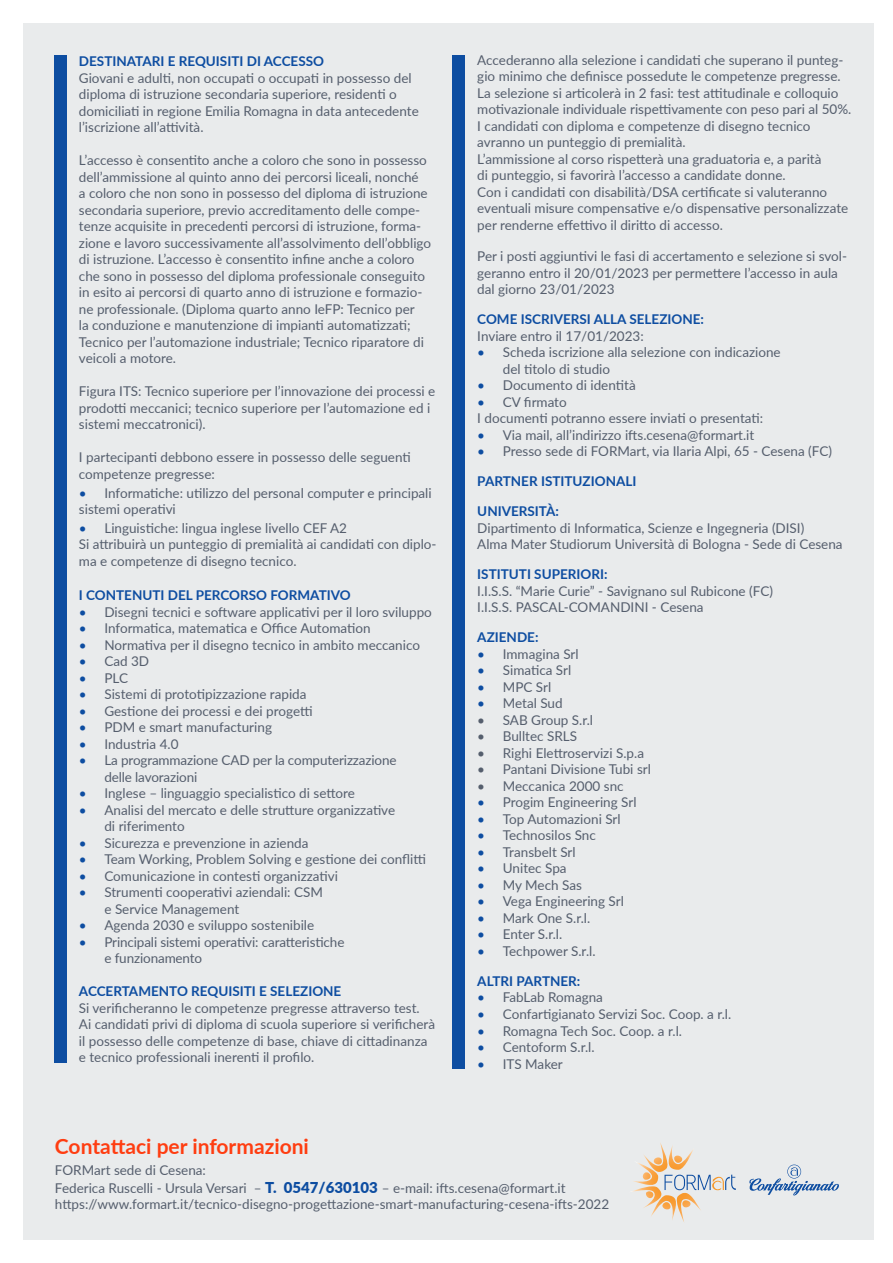
<style>
.page{position:relative;width:893px;height:1263px;background:#fff}
.page>*{position:absolute;margin:0;border:0;box-sizing:border-box;transform-origin:0 0}
.t1{font:700 21px "Lato";color:#ff3d11}
.t2{font:13.5px/16.5px "Lato";color:#555e6d}
.t3{font:700 13.5px "Lato";color:#0d4da1}
.s1{color:#0d4da1}
.s2{font-weight:900;font-size:15px;color:#0d4da1}
</style>
<div class="page">
<div style="left:23px;top:23px;width:851px;height:1216px;background:#e9ebec"></div>
<div style="left:54px;top:55px;width:13px;height:1008px;background:#0d4da1"></div>
<div style="left:452px;top:55px;width:13px;height:1013px;background:#0d4da1"></div>
<svg style="left:749px;top:1164px;width:90px;height:31px"></svg>
<svg style="left:632px;top:1143px;width:104px;height:79px"></svg>
<p class="t3" style="left:79px;top:52px;width:247px">DESTINATARI E REQUISITI DI ACCESSO</p>
<p class="t2" style="left:79px;top:69px;width:341px">Giovani e adulti, non occupati o occupati in possesso del diploma di istruzione secondaria superiore, residenti o domiciliati in regione Emilia Romagna in data antecedente l’iscrizione all’attività.</p>
<p class="t2" style="left:79px;top:152px;width:354px">L’accesso è consentito anche a coloro che sono in possesso dell’ammissione al quinto anno dei percorsi liceali, nonché<br>a coloro che non sono in possesso del diploma di istruzione secondaria superiore, previo accreditamento delle compe&shy;tenze acquisite in precedenti percorsi di istruzione, forma&shy;zione e lavoro successivamente all’assolvimento dell’obbligo di istruzione. L’accesso è consentito infine anche a coloro che sono in possesso del diploma professionale conseguito in esito ai percorsi di quarto anno di istruzione e formazio&shy;ne professionale. (Diploma quarto anno IeFP: Tecnico per<br>la conduzione e manutenzione di impianti automatizzati; Tecnico per l’automazione industriale; Tecnico riparatore di veicoli a motore.</p>
<p class="t2" style="left:79px;top:383px;width:358px">Figura ITS: Tecnico superiore per l’innovazione dei processi e prodotti meccanici; tecnico superiore per l’automazione ed i sistemi meccatronici).</p>
<p class="t2" style="left:79px;top:449px;width:333px">I partecipanti debbono essere in possesso delle seguenti competenze pregresse:</p>
<p class="t2" style="left:79px;top:484px;width:354px"><span class="s1">•</span> Informatiche: utilizzo del personal computer e principali sistemi operativi</p>
<p class="t2" style="left:79px;top:519px;width:270px"><span class="s1">•</span> Linguistiche: lingua inglese livello CEF A2</p>
<p class="t2" style="left:79px;top:536px;width:359px">Si attribuirà un punteggio di premialità ai candidati con diplo&shy;ma e competenze di disegno tecnico.</p>
<p class="t3" style="left:79px;top:586px;width:273px">I CONTENUTI DEL PERCORSO FORMATIVO</p>
<p class="t2" style="left:79px;top:603px;width:355px"><span class="s1">•</span> Disegni tecnici e software applicativi per il loro sviluppo</p>
<p class="t2" style="left:79px;top:620px;width:293px"><span class="s1">•</span> Informatica, matematica e Office Automation</p>
<p class="t2" style="left:79px;top:636px;width:343px"><span class="s1">•</span> Normativa per il disegno tecnico in ambito meccanico</p>
<p class="t2" style="left:79px;top:653px;width:72px"><span class="s1">•</span> Cad 3D</p>
<p class="t2" style="left:79px;top:669px;width:51px"><span class="s1">•</span> PLC</p>
<p class="t2" style="left:79px;top:686px;width:229px"><span class="s1">•</span> Sistemi di prototipizzazione rapida</p>
<p class="t2" style="left:79px;top:702px;width:235px"><span class="s1">•</span> Gestione dei processi e dei progetti</p>
<p class="t2" style="left:79px;top:719px;width:195px"><span class="s1">•</span> PDM e smart manufacturing</p>
<p class="t2" style="left:79px;top:735px;width:101px"><span class="s1">•</span> Industria 4.0</p>
<p class="t2" style="left:79px;top:752px;width:319px"><span class="s1">•</span> La programmazione CAD per la computerizzazione</p>
<p class="t2" style="left:104px;top:768px;width:94px">delle lavorazioni</p>
<p class="t2" style="left:79px;top:785px;width:278px"><span class="s1">•</span> Inglese – linguaggio specialistico di settore</p>
<p class="t2" style="left:79px;top:801px;width:318px"><span class="s1">•</span> Analisi del mercato e delle strutture organizzative</p>
<p class="t2" style="left:104px;top:818px;width:82px">di riferimento</p>
<p class="t2" style="left:79px;top:834px;width:231px"><span class="s1">•</span> Sicurezza e prevenzione in azienda</p>
<p class="t2" style="left:79px;top:851px;width:349px"><span class="s1">•</span> Team Working, Problem Solving e gestione dei conflitti</p>
<p class="t2" style="left:79px;top:867px;width:261px"><span class="s1">•</span> Comunicazione in contesti organizzativi</p>
<p class="t2" style="left:79px;top:884px;width:246px"><span class="s1">•</span> Strumenti cooperativi aziendali: CSM</p>
<p class="t2" style="left:104px;top:900px;width:136px">e Service Management</p>
<p class="t2" style="left:79px;top:917px;width:237px"><span class="s1">•</span> Agenda 2030 e sviluppo sostenibile</p>
<p class="t2" style="left:79px;top:933px;width:267px"><span class="s1">•</span> Principali sistemi operativi: caratteristiche</p>
<p class="t2" style="left:104px;top:950px;width:99px">e funzionamento</p>
<p class="t3" style="left:79px;top:982px;width:264px">ACCERTAMENTO REQUISITI E SELEZIONE</p>
<p class="t2" style="left:79px;top:999px;width:342px">Si verificheranno le competenze pregresse attraverso test.</p>
<p class="t2" style="left:79px;top:1016px;width:358px">Ai candidati privi di diploma di scuola superiore si verificherà</p>
<p class="t2" style="left:79px;top:1032px;width:350px">il possesso delle competenze di base, chiave di cittadinanza</p>
<p class="t2" style="left:79px;top:1049px;width:237px">e tecnico professionali inerenti il profilo.</p>
<p class="t2" style="left:477px;top:51px;width:368px">Accederanno alla selezione i candidati che superano il punteg&shy;gio minimo che definisce possedute le competenze pregresse.</p>
<p class="t2" style="left:477px;top:84px;width:376px">La selezione si articolerà in 2 fasi: test attitudinale e colloquio motivazionale individuale rispettivamente con peso pari al 50%.</p>
<p class="t2" style="left:477px;top:117px;width:335px">I candidati con diploma e competenze di disegno tecnico</p>
<p class="t2" style="left:477px;top:134px;width:210px">avranno un punteggio di premialità.</p>
<p class="t2" style="left:477px;top:150px;width:346px">L’ammissione al corso rispetterà una graduatoria e, a parità</p>
<p class="t2" style="left:477px;top:167px;width:310px">di punteggio, si favorirà l’accesso a candidate donne.</p>
<p class="t2" style="left:477px;top:183px;width:372px">Con i candidati con disabilità/DSA certificate si valuteranno eventuali misure compensative e/o dispensative personalizzate</p>
<p class="t2" style="left:477px;top:216px;width:247px">per renderne effettivo il diritto di accesso.</p>
<p class="t2" style="left:477px;top:248px;width:371px">Per i posti aggiuntivi le fasi di accertamento e selezione si svol&shy;geranno entro il 20/01/2023 per permettere l’accesso in aula dal giorno 23/01/2023</p>
<p class="t3" style="left:477px;top:310px;width:228px">COME ISCRIVERSI ALLA SELEZIONE:</p>
<p class="t2" style="left:477px;top:327px;width:168px">Inviare entro il 17/01/2023:</p>
<p class="t2" style="left:477px;top:344px;width:305px"><span class="s1">•</span> Scheda iscrizione alla selezione con indicazione</p>
<p class="t2" style="left:503px;top:360px;width:109px">del titolo di studio</p>
<p class="t2" style="left:477px;top:377px;width:160px"><span class="s1">•</span> Documento di identità</p>
<p class="t2" style="left:477px;top:393px;width:91px"><span class="s1">•</span> CV firmato</p>
<p class="t2" style="left:477px;top:410px;width:287px">I documenti potranno essere inviati o presentati:</p>
<p class="t2" style="left:477px;top:426px;width:279px"><span class="s1">•</span> Via mail, all’indirizzo ifts.cesena@formart.it</p>
<p class="t2" style="left:477px;top:443px;width:356px"><span class="s1">•</span> Presso sede di FORMart, via Ilaria Alpi, 65 - Cesena (FC)</p>
<p class="t3" style="left:477px;top:472px;width:161px">PARTNER ISTITUZIONALI</p>
<p class="t3" style="left:477px;top:502px;width:83px">UNIVERSITÀ:</p>
<p class="t2" style="left:477px;top:519px;width:328px">Dipartimento di Informatica, Scienze e Ingegneria (DISI)</p>
<p class="t2" style="left:477px;top:536px;width:367px">Alma Mater Studiorum Università di Bologna - Sede di Cesena</p>
<p class="t3" style="left:477px;top:565px;width:132px">ISTITUTI SUPERIORI:</p>
<p class="t2" style="left:477px;top:582px;width:297px">I.I.S.S. “Marie Curie” - Savignano sul Rubicone (FC)</p>
<p class="t2" style="left:477px;top:599px;width:228px">I.I.S.S. PASCAL-COMANDINI - Cesena</p>
<p class="t3" style="left:477px;top:628px;width:63px">AZIENDE:</p>
<p class="t2" style="left:477px;top:645px;width:103px"><span class="s1">•</span> Immagina Srl</p>
<p class="t2" style="left:477px;top:662px;width:95px"><span class="s1">•</span> Simatica Srl</p>
<p class="t2" style="left:477px;top:678px;width:75px"><span class="s1">•</span> MPC Srl</p>
<p class="t2" style="left:477px;top:695px;width:87px"><span class="s1">•</span> Metal Sud</p>
<p class="t2" style="left:477px;top:711px;width:117px">• SAB Group S.r.l</p>
<p class="t2" style="left:477px;top:728px;width:101px">• Bulltec SRLS</p>
<p class="t2" style="left:477px;top:744px;width:168px">• Righi Elettroservizi S.p.a</p>
<p class="t2" style="left:477px;top:761px;width:175px">• Pantani Divisione Tubi srl</p>
<p class="t2" style="left:477px;top:777px;width:148px">• Meccanica 2000 snc</p>
<p class="t2" style="left:477px;top:794px;width:161px"><span class="s1">•</span> Progim Engineering Srl</p>
<p class="t2" style="left:477px;top:810px;width:145px"><span class="s1">•</span> Top Automazioni Srl</p>
<p class="t2" style="left:477px;top:827px;width:120px"><span class="s1">•</span> Technosilos Snc</p>
<p class="t2" style="left:477px;top:843px;width:100px"><span class="s1">•</span> Transbelt Srl</p>
<p class="t2" style="left:477px;top:860px;width:91px"><span class="s1">•</span> Unitec Spa</p>
<p class="t2" style="left:477px;top:876px;width:106px"><span class="s1">•</span> My Mech Sas</p>
<p class="t2" style="left:477px;top:893px;width:148px"><span class="s1">•</span> Vega Engineering Srl</p>
<p class="t2" style="left:477px;top:909px;width:115px"><span class="s1">•</span> Mark One S.r.l.</p>
<p class="t2" style="left:477px;top:926px;width:87px"><span class="s1">•</span> Enter S.r.l.</p>
<p class="t2" style="left:477px;top:942px;width:120px"><span class="s1">•</span> Techpower S.r.l.</p>
<p class="t3" style="left:477px;top:971px;width:105px">ALTRI PARTNER:</p>
<p class="t2" style="left:477px;top:989px;width:127px"><span class="s1">•</span> FabLab Romagna</p>
<p class="t2" style="left:477px;top:1005px;width:255px"><span class="s1">•</span> Confartigianato Servizi Soc. Coop. a r.l.</p>
<p class="t2" style="left:477px;top:1022px;width:206px"><span class="s1">•</span> Romagna Tech Soc. Coop. a r.l.</p>
<p class="t2" style="left:477px;top:1038px;width:119px"><span class="s1">•</span> Centoform S.r.l.</p>
<p class="t2" style="left:477px;top:1055px;width:87px"><span class="s1">•</span> ITS Maker</p>
<p class="t1" style="left:55px;top:1131px;width:255px">Contattaci per informazioni</p>
<p class="t2" style="left:55px;top:1161px;width:153px">FORMart sede di Cesena:</p>
<p class="t2" style="left:55px;top:1179px;width:512px">Federica Ruscelli - Ursula Versari – <span class="s2">T. 0547/630103</span> – e-mail: ifts.cesena@formart.it</p>
<p class="t2" style="left:55px;top:1195px;width:556px">https://www.formart.it/tecnico-disegno-progettazione-smart-manufacturing-cesena-ifts-2022</p>
</div>
